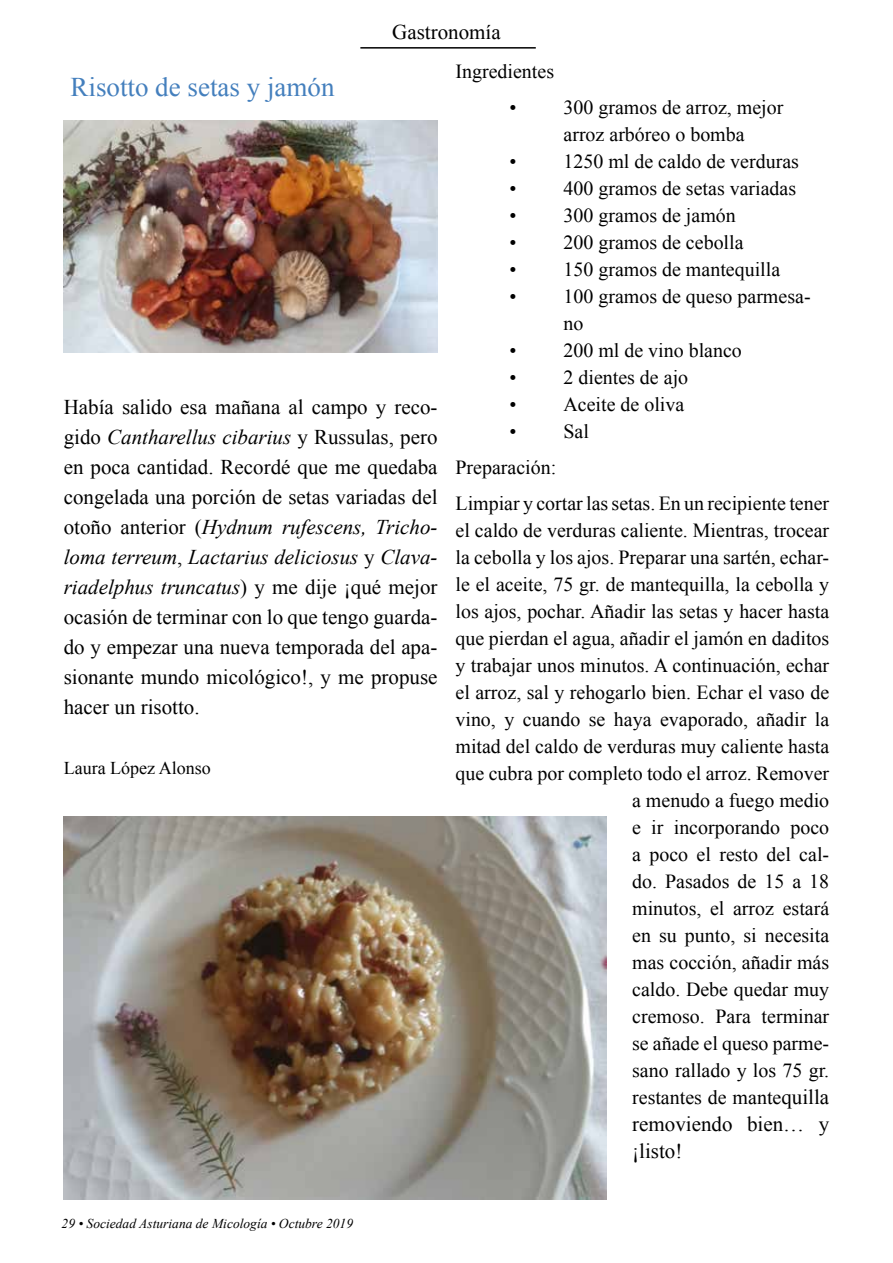
<style>
.page{position:relative;width:893px;height:1263px;background:#fff}
.page>*{position:absolute;margin:0;border:0;box-sizing:border-box;transform-origin:0 0}
.t1{font:27px "Times New Roman";color:#447fbd}
.t2{font:21px/30px "Times New Roman";color:#000;text-align:justify}
.t3{font:19.95px/27px "Times New Roman";color:#000}
.t4{font:18px "Times New Roman";color:#000}
.t5{font:italic 13.5px "Times New Roman";color:#000}
.s1{font-style:italic}
.s2{font-size:21px}
</style>
<div class="page">
<hr style="left:360px;top:47px;width:176px;height:2px;background:#000">
<img style="left:64px;top:121px;width:373px;height:231px">
<img style="left:64px;top:817px;width:543px;height:382px">
<p class="t2" style="left:392px;top:17px;width:110px">Gastronomía</p>
<h1 class="t1" style="left:71px;top:69px;width:266px">Risotto de setas y jamón</h1>
<p class="t2" style="left:64px;top:392px;width:375px">Había salido esa mañana al campo y reco&shy;gido <span class="s1">Cantharellus cibarius</span> y Russulas, pero en poca cantidad. Recordé que me quedaba congelada una porción de setas variadas del otoño anterior (<span class="s1">Hydnum rufescens, Tricho&shy;loma terreum</span>, <span class="s1">Lactarius deliciosus</span> y <span class="s1">Clava&shy;riadelphus truncatus</span>) y me dije ¡qué mejor ocasión de terminar con lo que tengo guarda&shy;do y empezar una nueva temporada del apa&shy;sionante mundo micológico!, y me propuse hacer un risotto.</p>
<p class="t4" style="left:64px;top:756px;width:148px">Laura López Alonso</p>
<p class="t3" style="left:455px;top:57px;width:100px">Ingredientes</p>
<p class="t3" style="left:563px;top:93px;width:221px;text-indent:-54px">• 300 gramos de arroz, mejor arroz arbóreo o bomba</p>
<p class="t3" style="left:509px;top:147px;width:291px">• 1250 ml de caldo de verduras</p>
<p class="t3" style="left:509px;top:174px;width:288px">• 400 gramos de setas variadas</p>
<p class="t3" style="left:509px;top:201px;width:228px">• 300 gramos de jamón</p>
<p class="t3" style="left:509px;top:228px;width:236px">• 200 gramos de cebolla</p>
<p class="t3" style="left:509px;top:255px;width:272px">• 150 gramos de mantequilla</p>
<p class="t3" style="left:563px;top:282px;width:249px;text-indent:-54px">• 100 gramos de queso parmesa&shy;no</p>
<p class="t3" style="left:509px;top:336px;width:234px">• 200 ml de vino blanco</p>
<p class="t3" style="left:509px;top:363px;width:180px">• 2 dientes de ajo</p>
<p class="t3" style="left:509px;top:390px;width:176px">• Aceite de oliva</p>
<p class="t3" style="left:455px;top:413px;width:375px;line-height:36px;text-indent:54px">• Sal<br>Preparación:<br>Limpiar y cortar las setas. En un recipiente tener</p>
<p class="t3" style="left:455px;top:516px;width:375px;text-align:right">el caldo de verduras caliente. Mientras, trocear la cebolla y los ajos. Preparar una sartén, echar&shy;le el aceite, 75 gr. de mantequilla, la cebolla y los ajos, pochar. Añadir las setas y hacer hasta que pierdan el agua, añadir el jamón en daditos y trabajar unos minutos. A continuación, echar el arroz, sal y rehogarlo bien. Echar el vaso de vino, y cuando se haya evaporado, añadir la mitad del caldo de verduras muy caliente hasta que cubra por completo todo el arroz. Remover a menudo a fuego medio<br>e ir incorporando poco<br>a poco el resto del cal-<br>do. Pasados de 15 a 18<br>minutos, el arroz estará<br>en su punto, si necesita<br>mas cocción, añadir más<br>caldo. Debe quedar muy<br>cremoso. Para terminar<br>se añade el queso parme-<br>sano rallado y los 75 gr.<br>restantes de mante<span class="s2">quilla</span></p>
<p class="t2" style="left:632px;top:1110px;width:199px;line-height:27px">removiendo bien… y ¡listo!</p>
<p class="t5" style="left:62px;top:1215px;width:293px">29 • Sociedad Asturiana de Micología • Octubre 2019</p>
</div>
